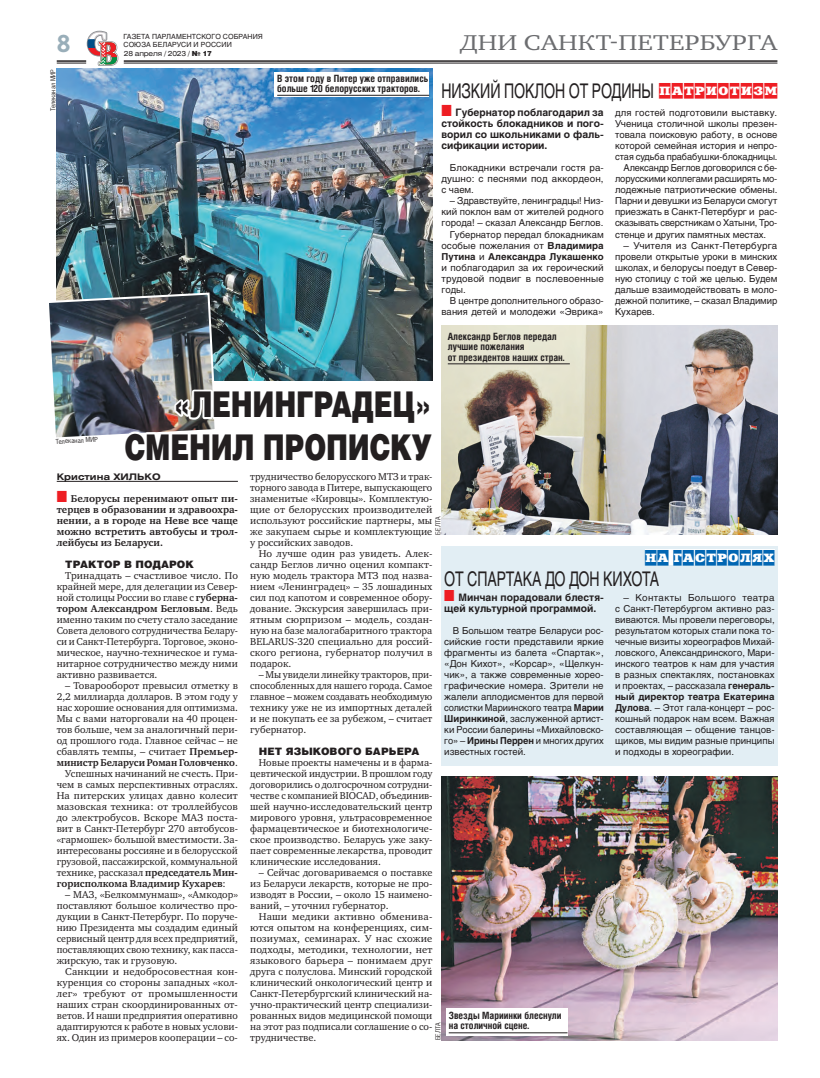
<style>
.page{position:relative;width:820px;height:1078px;background:#fff}
.page>*{position:absolute;margin:0;border:0;box-sizing:border-box;transform-origin:0 0}
.Zag-osn{font:900 35.5px/42.6px "Helios";letter-spacing:-.01em;color:#231f20;text-align:right;scale:.74 1}
.t1{font:700 24px "Paper Gothic";color:#99aeb9}
.t2{font:22px "Charter ITC";letter-spacing:.01em;color:#6c6d70;scale:1.2 1}
.Zag2{font:20px "Helios";letter-spacing:-.01em;color:#231f20;scale:.7 1}
.Rubrika{font:12px "Xenia Cameo C";letter-spacing:.075em;color:#0166b3;scale:1.2 1}
.Rubrika-2{font:12px "Xenia Cameo C";letter-spacing:.075em;color:#ee1d23;scale:1.2 1}
.text-osn{font:10.2px/11px "Charter ITC";color:#231f20;text-align:justify}
.t3{font:700 10.2px/11px "Helios";color:#231f20;text-align:justify}
.t4{font:700 10.2px/11px "Charter ITC";letter-spacing:.005em;color:#231f20;text-align:justify}
.Podzag{font:900 10.2px "Helios";letter-spacing:.01em;color:#231f20}
.Fotopodpis{font:700 10px/10px "Helios Cond";color:#231f20}
.text2{font:9.5px/11px "Helios";color:#231f20;text-align:justify}
.Avtor{font:700 9px "Helios Ext";color:#231f20}
.t5{font:7px/8px "Helios";letter-spacing:.01em;color:#231f20}
.Fotokor{font:7px "Paper Gothic";color:#231f20}
.t6{font:7px "Helios Ext";letter-spacing:-.03em;color:#231f20}
.s1{font-family:"Helios";font-weight:900}
.s2{color:#ee1d23}
.s3{font-weight:700}
</style>
<div class="page">
<hr style="left:124px;top:60px;width:653px;height:2px;background:#231f20">
<hr style="left:124px;top:63px;width:653px;height:1px;background:#231f20">
<svg style="left:57px;top:30px;width:62px;height:36px"></svg>
<hr style="left:57px;top:481px;width:181px;height:1px;background:#231f20">
<img style="left:56px;top:68px;width:376px;height:223px">
<img style="left:441px;top:776px;width:336px;height:264px">
<div style="left:441px;top:546px;width:336px;height:219px;background:#e2eef4"></div>
<img style="left:49px;top:291px;width:384px;height:147px">
<img style="left:441px;top:325px;width:336px;height:209px">
<div style="left:445px;top:1008px;width:122px;height:27px;background:#fff"></div>
<hr style="left:448px;top:1032px;width:119px;height:1px;background:#231f20">
<div style="left:274px;top:72px;width:155px;height:25px;background:#fff"></div>
<hr style="left:277px;top:95px;width:152px;height:1px;background:#231f20">
<hr style="left:447px;top:363px;width:122px;height:1px;background:#231f20">
<div style="left:644px;top:549px;width:130px;height:16px;background:#fff"></div>
<h2 class="t1" style="left:57px;top:30px;width:15px">8</h2>
<p class="Fotokor" style="left:49px;top:111px;width:44px;rotate:-90deg">Телеканал МИР</p>
<p class="Fotokor" style="left:56px;top:437px;width:44px;rotate:-3deg">Телеканал МИР</p>
<p class="t5" style="left:123px;top:33px;width:141px">ГАЗЕТА ПАРЛАМЕНТСКОГО СОБРАНИЯ<br>СОЮЗА БЕЛАРУСИ И РОССИИ</p>
<p class="t6" style="left:124px;top:49px;width:90px">28 апреля / 2023 / <span class="s1">№ 17</span></p>
<p class="Fotopodpis" style="left:277px;top:73px;width:153px">В этом году в Питер уже отправились больше 120 белорусских тракторов.</p>
<p class="t2" style="left:460px;top:29px;width:266px">ДНИ САНКТ-ПЕТЕРБУРГА</p>
<p class="Zag2" style="left:441px;top:78px;width:305px">НИЗКИЙ ПОКЛОН ОТ РОДИНЫ</p>
<p class="Rubrika-2" style="left:659px;top:83px;width:100px">ПАТРИОТИЗМ</p>
<p class="t3" style="left:441px;top:107px;width:164px"><span class="s2">■</span> Губернатор поблагодарил за стойкость блокадников и пого&shy;ворил со школьниками о фаль&shy;сификации истории.</p>
<p class="text2" style="left:441px;top:162px;width:164px;text-indent:9px">Блокадники встречали гостя ра&shy;душно: с песнями под аккордеон, с чаем.</p>
<p class="text2" style="left:441px;top:195px;width:164px;text-indent:9px">– Здравствуйте, ленинградцы! Низ&shy;кий поклон вам от жителей родного города! – сказал Александр Беглов.</p>
<p class="text2" style="left:441px;top:228px;width:164px;text-indent:9px">Губернатор передал блокадникам особые пожелания от <span class="s3">Владимира Путина</span> и <span class="s3">Александра Лукашенко </span>и поблагодарил за их героический трудовой подвиг в послевоенные годы.</p>
<p class="text2" style="left:441px;top:294px;width:164px;text-align:right">В центре дополнительного образо&shy;вания детей и молодежи «Эврика»</p>
<p class="Fotopodpis" style="left:447px;top:332px;width:118px">Александр Беглов передал лучшие пожелания<br>от президентов наших стран.</p>
<p class="text2" style="left:615px;top:107px;width:164px">для гостей подготовили выставку.<br>Ученица столичной школы презен&shy;товала поисковую работу, в основе которой семейная история и непро&shy;стая судьба прабабушки-блокадницы.</p>
<p class="text2" style="left:615px;top:162px;width:164px;text-indent:9px">Александр Беглов договорился с бе&shy;лорусскими коллегами расширять мо&shy;лодежные патриотические обмены.<br>Парни и девушки из Беларуси смогут приезжать в Санкт-Петербург и рас&shy;сказывать сверстникам о Хатыни, Тро&shy;стенце и других памятных местах.</p>
<p class="text2" style="left:615px;top:239px;width:164px;text-indent:9px">– Учителя из Санкт-Петербурга провели открытые уроки в минских школах, и белорусы поедут в Север&shy;ную столицу с той же целью. Будем дальше взаимодействовать в моло&shy;дежной политике, – сказал Владимир Кухарев.</p>
<p class="Zag-osn" style="left:124px;top:381px;width:417px">«ЛЕНИНГРАДЕЦ»<br>СМЕНИЛ ПРОПИСКУ</p>
<p class="Avtor" style="left:57px;top:471px;width:105px">Кристина ХИЛЬКО</p>
<p class="t4" style="left:57px;top:492px;width:183px"><span class="s2">■</span> Белорусы перенимают опыт пи&shy;терцев в образовании и здравоохра&shy;нении, а в городе на Неве все чаще можно встретить автобусы и трол&shy;лейбусы из Беларуси.</p>
<p class="Podzag" style="left:65px;top:557px;width:130px">ТРАКТОР В ПОДАРОК</p>
<p class="text-osn" style="left:57px;top:569px;width:183px;text-indent:9px">Тринадцать – счастливое число. По крайней мере, для делегации из Север&shy;ной столицы России во главе с <span class="s3">губерна&shy;тором Александром Бегловым</span>. Ведь именно таким по счету стало заседание Совета делового сотрудничества Белару&shy;си и Санкт-Петербурга. Торговое, эконо&shy;мическое, научно-техническое и гума&shy;нитарное сотрудничество между ними активно развивается.</p>
<p class="text-osn" style="left:57px;top:679px;width:183px;text-indent:9px">– Товарооборот превысил отметку в 2,2 миллиарда долларов. В этом году у нас хорошие основания для оптимизма.<br>Мы с вами наторговали на 40 процен&shy;тов больше, чем за аналогичный пери&shy;од прошлого года. Главное сейчас – не сбавлять темпы, – считает <span class="s3">Премьер&shy;министр Беларуси Роман Головченко</span>.</p>
<p class="text-osn" style="left:57px;top:767px;width:183px;text-indent:9px">Успешных начинаний не счесть. При&shy;чем в самых перспективных отраслях.<br>На питерских улицах давно колесит мазовская техника: от троллейбусов до электробусов. Вскоре МАЗ поста&shy;вит в Санкт-Петербург 270 автобусов-«гармошек» большой вместимости. За&shy;интересованы россияне и в белорусской грузовой, пассажирской, коммунальной технике, рассказал <span class="s3">председатель Мин&shy;горисполкома Владимир Кухарев</span>:</p>
<p class="text-osn" style="left:57px;top:888px;width:183px;text-indent:9px">– МАЗ, «Белкоммунмаш», «Амкодор» поставляют большое количество про&shy;дукции в Санкт-Петербург. По поруче&shy;нию Президента мы создадим единый сервисный центр для всех предприятий, поставляющих свою технику, как пасса&shy;жирскую, так и грузовую.</p>
<p class="text-osn" style="left:57px;top:965px;width:183px;text-indent:9px">Санкции и недобросовестная кон&shy;куренция со стороны западных «кол&shy;лег» требуют от промышленности наших стран скоординированных от&shy;ветов. И наши предприятия опeративно адaптируются к рaботе в новых услови&shy;ях. Один из примеров кооперации – со-</p>
<p class="text-osn" style="left:250px;top:470px;width:184px">трудничество белорусского МТЗ и трак&shy;торного завода в Питере, выпускающего знаменитые «Кировцы». Комплектую&shy;щие от белорусских производителей используют российские партнеры, мы же закупаем сырье и комплектующие у российских заводов.</p>
<p class="text-osn" style="left:250px;top:547px;width:183px;text-indent:9px">Но лучше один раз увидеть. Алек&shy;сандр Беглов лично оценил компакт&shy;ную модель трактора МТЗ под назва&shy;нием «Ленинградец» – 35 лошадиных сил под капотом и современное обору&shy;дование. Экскурсия завершилась при&shy;ятным сюрпризом – модель, создан&shy;ную на базе малогабаритного трактора BELARUS-320 специально для россий&shy;ского региона, губернатор получил в подарок.</p>
<p class="text-osn" style="left:250px;top:668px;width:184px;text-indent:9px">– Мы увидели линейку тракторов, при&shy;способленных для нашего города. Самое главное – можем создавать необходимую технику уже не из импортных деталей и не покупать ее за рубежом, – считает губернатор.</p>
<p class="Podzag" style="left:259px;top:744px;width:162px">НЕТ ЯЗЫКОВОГО БАРЬЕРА</p>
<p class="text-osn" style="left:250px;top:756px;width:184px;text-indent:9px">Новые проекты намечены и в фарма&shy;цевтической индустрии. В прошлом году договорились о долгосрочном сотрудни&shy;честве с компанией BIOCAD, объединив&shy;шей научно-исследовательский центр мирового уровня, ультрасовременное фармацевтическое и биотехнологиче&shy;ское производство. Беларусь уже заку&shy;пает современные лекарства, проводит клинические исследования.</p>
<p class="text-osn" style="left:250px;top:866px;width:183px;text-indent:9px">– Сейчас договариваемся о поставке из Беларуси лекарств, которые не про&shy;изводят в России, – около 15 наимено&shy;ваний, – уточнил губернатор.</p>
<p class="text-osn" style="left:250px;top:910px;width:183px;text-indent:9px">Наши медики активно обменива&shy;ются опытом на конференциях, сим&shy;позиумах, семинарах. У нас схожие подходы, методики, технологии, нет языкового барьера – понимаем друг друга с полуслова. Минский городской клинический онкологический центр и Санкт-Петербургский клинический на&shy;учно-практический центр специализи&shy;рованных видов медицинской помощи на этот раз подписали соглашение о со&shy;трудничестве.</p>
<p class="Fotokor" style="left:434px;top:534px;width:19px;rotate:-90deg">БЕЛТА</p>
<p class="Rubrika" style="left:644px;top:549px;width:110px">НА ГАСТРОЛЯХ</p>
<p class="Zag2" style="left:444px;top:566px;width:308px">ОТ СПАРТАКА ДО ДОН КИХОТА</p>
<p class="t3" style="left:444px;top:591px;width:161px"><span class="s2">■</span> Минчан порадовали блестя&shy;щей культурной программой.</p>
<p class="text2" style="left:444px;top:624px;width:161px;text-indent:9px">В Большом театре Беларуси рос&shy;сийские гости представили яркие фрагменты из балета «Спартак», «Дон Кихот», «Корсар», «Щелкун&shy;чик», а также современные хорео&shy;графические номера. Зрители не жалели аплодисментов для первой солистки Мариинского театра <span class="s3">Марии Ширинкиной</span>, заслуженной артист&shy;ки России балерины «Михайловско&shy;го» – <span class="s3">Ирины Перрен</span> и многих других известных гостей.</p>
<p class="text2" style="left:615px;top:591px;width:161px;text-indent:9px">– Контакты Большого театра с Санкт-Петербургом активно раз&shy;виваются. Мы провели переговоры, результатом которых стали пока то&shy;чечные визиты хореографов Михай&shy;ловского, Александринского, Мари&shy;инского театров к нам для участия в разных спектаклях, постановках и проектах, – рассказала <span class="s3">генераль&shy;ный директор театра Екатерина Дулова</span>. – Этот гала-концерт – рос&shy;кошный подарок нам всем. Важная составляющая – общение танцов&shy;щиков, мы видим разные принципы и подходы в хореографии.</p>
<p class="Fotopodpis" style="left:448px;top:1010px;width:114px">Звезды Мариинки блеснули на столичной сцене.</p>
<p class="Fotokor" style="left:434px;top:1040px;width:19px;rotate:-90deg">БЕЛТА</p>
</div>
